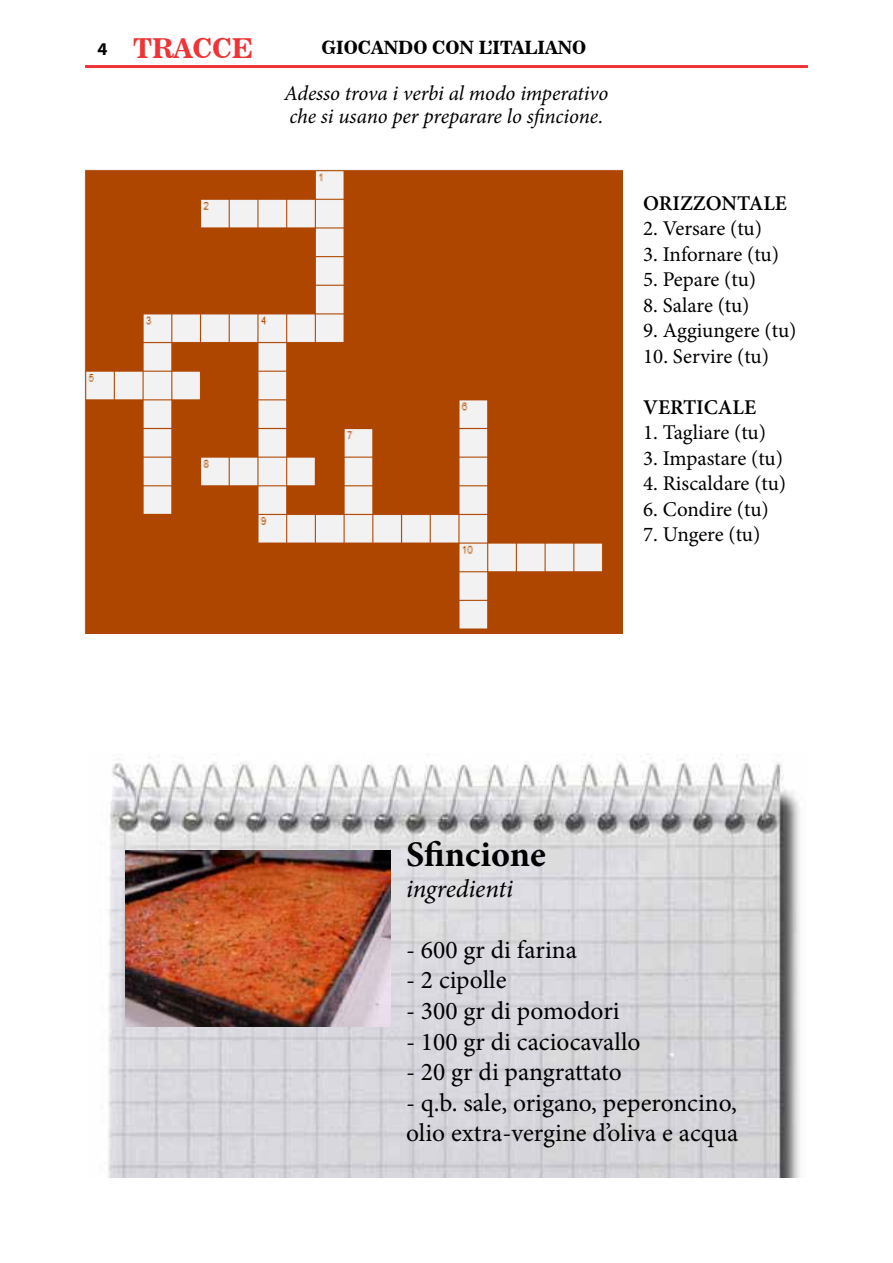
<style>
.page{position:relative;width:893px;height:1263px;background:#fff}
.page>*{position:absolute;margin:0;border:0;box-sizing:border-box;transform-origin:0 0}
.t1{font:700 36px "Minion Pro";color:#000}
.t2{font:27px "News 706 BT Bold C";color:#ee3436}
.t3{font:25.5px/30.6px "Minion Pro";color:#000}
.t4{font:italic 25.5px "Minion Pro";letter-spacing:-.01em;color:#000}
.t5{font:21px "Minion Pro";letter-spacing:-.01em;color:#000}
.t6{font:italic 21px/22.5px "Minion Pro";letter-spacing:-.01em;color:#000}
.t7{font:600 21px "Minion Pro";color:#000}
.t8{font:18px "News 706 BT Bold C";color:#000}
.s1{font-family:"Myriad Pro";font-weight:700;font-size:18px;color:#000}
</style>
<div class="page">
<img style="left:108px;top:753px;width:692px;height:425px">
<hr style="left:85px;top:65px;width:723px;height:3px;background:#ee3436">
<img style="left:85px;top:169px;width:537px;height:465px">
<img style="left:125px;top:850px;width:265px;height:176px">
<p class="t2" style="left:97px;top:32px;width:157px"><span class="s1">4</span> TRACCE</p>
<p class="t8" style="left:322px;top:36px;width:266px">GIOCANDO CON L’ITALIANO</p>
<p class="t6" style="left:284px;top:82px;width:326px">Adesso trova i verbi al modo imperativo che si usano per preparare lo sfincione.</p>
<p class="t7" style="left:643px;top:189px;width:145px">ORIZZONTALE</p>
<p class="t5" style="left:643px;top:215px;width:120px">2. Versare (tu)</p>
<p class="t5" style="left:643px;top:240px;width:137px">3. Infornare (tu)</p>
<p class="t5" style="left:643px;top:265px;width:114px">5. Pepare (tu)</p>
<p class="t5" style="left:643px;top:291px;width:108px">8. Salare (tu)</p>
<p class="t5" style="left:643px;top:316px;width:155px">9. Aggiungere (tu)</p>
<p class="t5" style="left:643px;top:342px;width:127px">10. Servire (tu)</p>
<p class="t7" style="left:643px;top:393px;width:114px">VERTICALE</p>
<p class="t5" style="left:643px;top:418px;width:124px">1. Tagliare (tu)</p>
<p class="t5" style="left:643px;top:444px;width:141px">3. Impastare (tu)</p>
<p class="t5" style="left:643px;top:469px;width:145px">4. Riscaldare (tu)</p>
<p class="t5" style="left:643px;top:495px;width:127px">6. Condire (tu)</p>
<p class="t5" style="left:643px;top:520px;width:119px">7. Ungere (tu)</p>
<h1 class="t1" style="left:406px;top:829px;width:141px">Sfincione</h1>
<p class="t4" style="left:406px;top:871px;width:108px">ingredienti</p>
<p class="t3" style="left:406px;top:934px;width:172px">- 600 gr di farina</p>
<p class="t3" style="left:406px;top:965px;width:102px">- 2 cipolle</p>
<p class="t3" style="left:406px;top:996px;width:215px">- 300 gr di pomodori</p>
<p class="t3" style="left:406px;top:1026px;width:236px">- 100 gr di caciocavallo</p>
<p class="t3" style="left:406px;top:1057px;width:217px">- 20 gr di pangrattato</p>
<p class="t3" style="left:406px;top:1087px;width:334px">- q.b. sale, origano, peperoncino, olio extra-vergine d’oliva e acqua</p>
</div>
